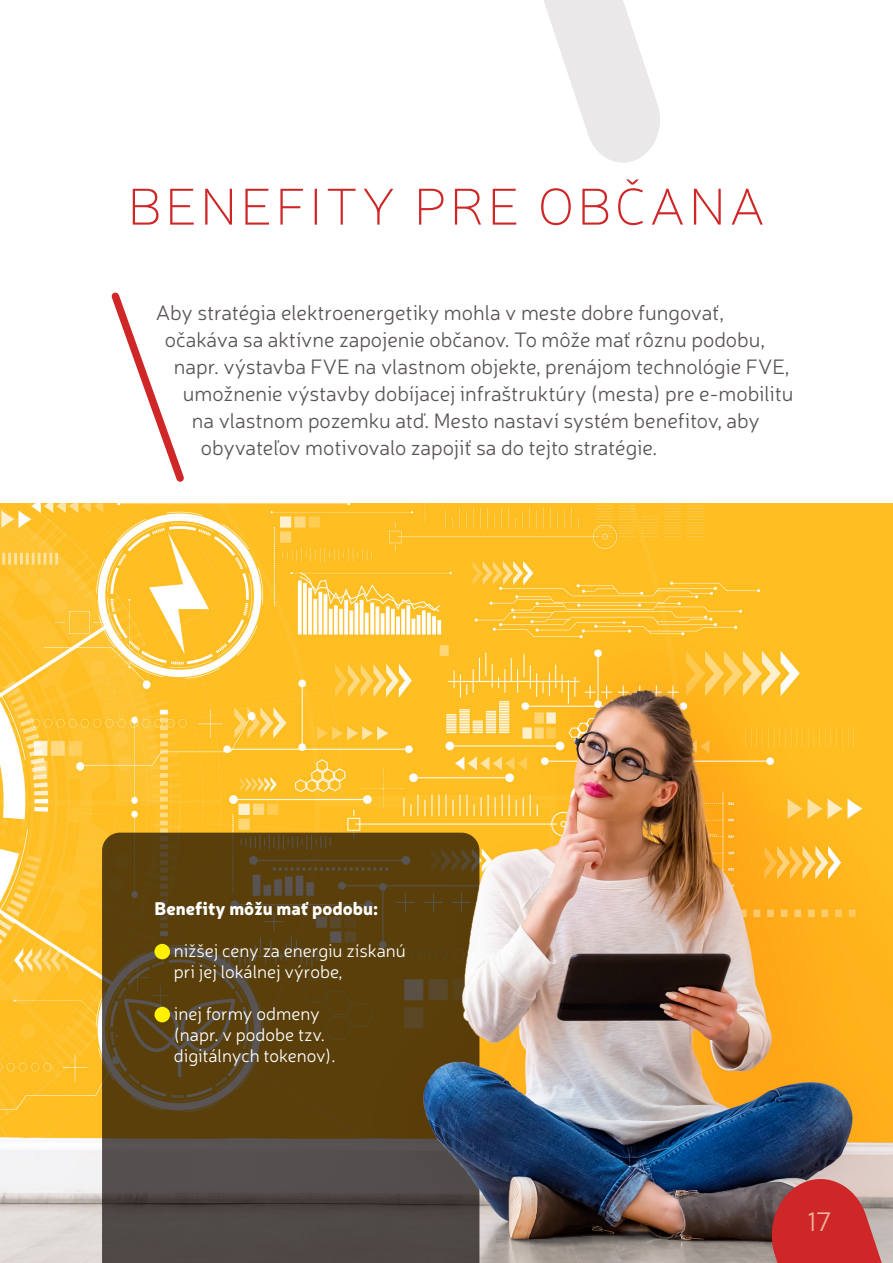
<style>
.page{position:relative;width:893px;height:1263px;background:#fff}
.page>*{position:absolute;margin:0;border:0;box-sizing:border-box;transform-origin:0 0}
.t1{font:100 52.5px "Neris";letter-spacing:.07em;color:#cf2627}
.t2{font:300 27px "Neris";color:#efb8a3}
.t3{font:300 21px "Neris";color:#5a5554}
.t4{font:300 18px/21px "Neris";color:#fff}
.t5{font:900 18px "Neris";color:#fff}
</style>
<div class="page">
<svg style="left:544px;top:0;width:116px;height:163px;fill:#eae8e8"></svg>
<img style="left:0;top:503px;width:408px;height:760px">
<svg style="left:102px;top:833px;width:306px;height:430px;background:#564322"></svg>
<div style="left:154px;top:944px;width:16px;height:15px;background:#fff101;border-radius:50%"></div>
<div style="left:154px;top:1007px;width:16px;height:15px;background:#fff101;border-radius:50%"></div>
<svg style="left:111px;top:292px;width:73px;height:190px"></svg>
<img style="left:408px;top:503px;width:485px;height:760px">
<svg style="left:765px;top:1171px;width:128px;height:92px;background:#bd5252"></svg>
<p class="t1" style="left:128px;top:174px;width:639px">BENEFITY PRE OBČANA</p>
<p class="t3" style="left:156px;top:299px;width:570px">Aby stratégia elektroenergetiky mohla v meste dobre fungovať,</p>
<p class="t3" style="left:165px;top:326px;width:602px">očakáva sa aktívne zapojenie občanov. To môže mať rôznu podobu,</p>
<p class="t3" style="left:174px;top:353px;width:617px">napr. výstavba FVE na vlastnom objekte, prenájom technológie FVE,</p>
<p class="t3" style="left:183px;top:380px;width:612px">umožnenie výstavby dobíjacej infraštruktúry (mesta) pre e-mobilitu</p>
<p class="t3" style="left:192px;top:407px;width:569px">na vlastnom pozemku atď. Mesto nastaví systém benefitov, aby</p>
<p class="t3" style="left:201px;top:434px;width:458px">obyvateľov motivovalo zapojiť sa do tejto stratégie.</p>
<p class="t5" style="left:154px;top:895px;width:225px">Benefity môžu mať podobu:</p>
<p class="t4" style="left:174px;top:940px;width:233px">nižšej ceny za energiu získanú pri jej lokálnej výrobe,</p>
<p class="t4" style="left:174px;top:1003px;width:163px">inej formy odmeny (napr. v podobe tzv. digitálnych tokenov).</p>
<p class="t2" style="left:807px;top:1204px;width:26px">17</p>
</div>
